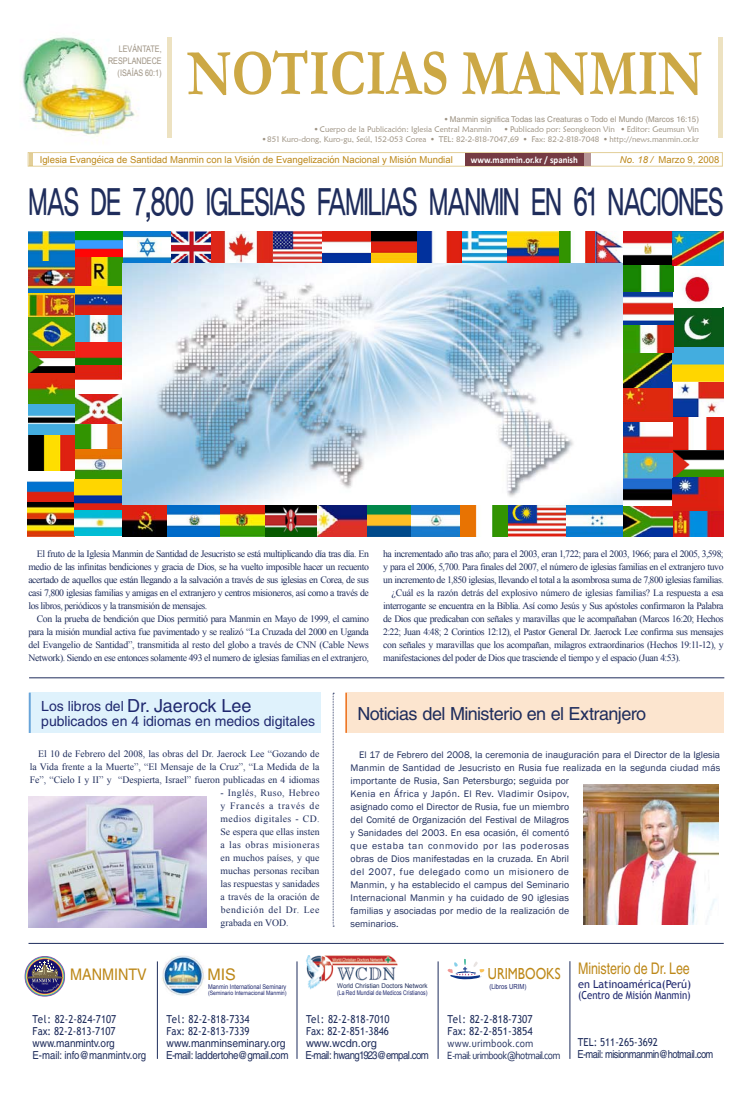
<style>
.page{position:relative;width:752px;height:1100px;background:#fff}
.page>*{position:absolute;margin:0;border:0;box-sizing:border-box;transform-origin:0 0}
.t1{font:700 66px "Garamond";color:#cca845;scale:.8 1}
.t2{font:40.1px "YDIYGO130 KSCPC EUC H";letter-spacing:-.095em;color:#1f2d5c;scale:.65 1}
.t3{font:18px "Helvetica";letter-spacing:-.03em;color:#1f2d5c}
.t4{font:18px "Helvetica";color:#20296f}
.t5{font:16px "Helvetica";letter-spacing:-.01em;color:#bd8819;scale:.78 1}
.t6{font:16px "Gill Sans";color:#bd8819;scale:.8 1}
.t7{font:16px "Helvetica";letter-spacing:-.01em;color:#bd8819;scale:.9 1}
.t8{font:16px "Helvetica";letter-spacing:-.01em;color:#bd8819}
.t9{font:14px "Helvetica";color:#20296f}
.t10{font:11px/12px "Trebuchet MS";color:#1f2d5c;scale:.88 1}
.t11{font:11px/12px "Helvetica";letter-spacing:-.01em;color:#1f2d5c;scale:.94 1}
.t12{font:11px/11px "Trebuchet MS";letter-spacing:-.01em;color:#20296f}
.t13{font:11px/12px "Corbel";letter-spacing:-.045em;color:#1f2d5c;scale:.9 1}
.t14{font:11px/12px "Helvetica";letter-spacing:-.005em;color:#1f2d5c;scale:.91 1}
.t15{font:11px/12px "Helvetica";letter-spacing:-.055em;color:#1f2d5c}
.t16{font:11px "Helvetica";letter-spacing:-.065em;color:#1f2d5c;scale:.85 1}
.t17{font:9.8px/13px "Times New Roman";letter-spacing:-.04em;color:#1f2d5c;text-align:justify}
.t18{font:9.8px/13px "Franklin Gothic";letter-spacing:.005em;color:#1f2d5c}
.t19{font:9.8px "Times New Roman";letter-spacing:-.02em;color:#1f2d5c}
.t20{font:9.5px "Arial";color:#bd8819}
.t21{font:700 9.5px "Calibri";color:#fff;scale:.93 1}
.t22{font:9px/12px "Arial";color:#9e9383;text-align:right;scale:.8 1}
.t23{font:8px "Maiandra GD";color:#9e9383}
.t24{font:8px "Helvetica";color:#9e9383}
.t25{font:7px "Arial";color:#20296f;scale:.85 1}
.t26{font:6.5px "Arial";color:#20296f;scale:.78 1}
.t27{font:6.5px "Arial";color:#1f2d5c;scale:.96 1}
.t28{font:6.5px "Arial";color:#20296f;scale:.87 1}
.t29{font:6px "Arial";color:#20296f;scale:.87 1}
.s1{font-family:"Helvetica"}
.s2{font-family:"Trebuchet MS"}
.s3{font-style:italic}
.s4{font-size:14px}
</style>
<div class="page">
<img style="left:22px;top:37px;width:117px;height:106px">
<hr style="left:167px;top:37px;width:4px;height:101px;background:#ede2c1">
<svg style="left:29px;top:153px;width:4px;height:13px"></svg>
<hr style="left:718px;top:37px;width:4px;height:100px;background:#ede2c1">
<svg style="left:186px;top:152px;width:262px;height:80px"></svg>
<svg style="left:460px;top:152px;width:242px;height:15px"></svg>
<img style="left:161px;top:955px;width:45px;height:41px">
<svg style="left:24px;top:956px;width:41px;height:41px"></svg>
<img style="left:306px;top:955px;width:92px;height:34px">
<svg style="left:447px;top:959px;width:37px;height:20px"></svg>
<div style="left:464px;top:153px;width:121px;height:13px;background:#753b43"></div>
<div style="left:584px;top:153px;width:6px;height:13px;background:#b69595"></div>
<img style="left:322px;top:231px;width:273px;height:32px">
<img style="left:622px;top:231px;width:50px;height:305px">
<img style="left:122px;top:232px;width:202px;height:31px">
<img style="left:595px;top:231px;width:29px;height:33px">
<img style="left:672px;top:381px;width:51px;height:155px">
<img style="left:672px;top:308px;width:51px;height:73px">
<img style="left:673px;top:270px;width:38px;height:34px">
<img style="left:28px;top:231px;width:94px;height:305px">
<img style="left:122px;top:263px;width:500px;height:273px">
<img style="left:672px;top:231px;width:51px;height:34px">
<img style="left:28px;top:796px;width:178px;height:131px">
<div style="left:29px;top:693px;width:291px;height:40px;background:#dff2fc"></div>
<hr style="left:29px;top:693px;width:2px;height:40px;background:#68a4d9">
<hr style="left:28px;top:943px;width:695px;height:1px;background:#1f2d5c">
<hr style="left:29px;top:677px;width:695px;height:1px;background:#1f2d5c">
<img style="left:583px;top:785px;width:134px;height:140px">
<hr style="left:345px;top:693px;width:2px;height:40px;background:#ee7827">
<div style="left:347px;top:693px;width:376px;height:40px;background:#fce5cf"></div>
<hr style="left:157px;top:961px;width:1px;height:98px;background:#1f2d5c">
<hr style="left:296px;top:961px;width:1px;height:98px;background:#1f2d5c">
<hr style="left:437px;top:961px;width:1px;height:98px;background:#1f2d5c">
<hr style="left:569px;top:961px;width:1px;height:98px;background:#1f2d5c">
<svg style="left:333px;top:693px;width:1px;height:234px"></svg>
<p class="t22" style="left:108px;top:43px;width:69px">LEVÁNTATE,<br>RESPLANDECE (ISAÍAS 60:1)</p>
<h1 class="t1" style="left:187px;top:28px;width:646px">NOTICIAS MANMIN</h1>
<p class="t24" style="left:444px;top:114px;width:255px">• Manmin significa Todas las Creaturas o Todo el Mundo (Marcos 16:15)</p>
<p class="t23" style="left:314px;top:124px;width:178px"><span class="s1">•</span> Cuerpo de la Publicación: Iglesia Central Manmin</p>
<p class="t23" style="left:504px;top:124px;width:195px"><span class="s1">•</span> Publicado por: Seongkeon Vin <span class="s1">•</span> Editor: Geumsun Vin</p>
<p class="t23" style="left:263px;top:134px;width:437px"><span class="s1">•</span> 851 Kuro-dong, Kuro-gu, Seúl, 152-053 Corea <span class="s1">•</span> TEL: 82-2-818-7047,69 <span class="s1">•</span> Fax: 82-2-818-7048 <span class="s1">•</span> http://news.manmin.or.kr</p>
<p class="t20" style="left:40px;top:153px;width:414px">Iglesia Evang<span class="s2">é</span>ica de Santidad Manmin con la Visi<span class="s2">ó</span>n de Evangelizaci<span class="s2">ó</span>n Nacional y Misi<span class="s2">ó</span>n Mundial</p>
<p class="t21" style="left:470px;top:154px;width:116px">www.manmin.or.kr / spanish</p>
<p class="t20" style="left:619px;top:153px;width:101px"><span class="s3">No. 18 /</span> Marzo 9, 2008</p>
<h2 class="t2" style="left:27px;top:180px;width:1073px">MAS DE 7,800 IGLESIAS FAMILIAS MANMIN EN 61 NACIONES</h2>
<p class="t17" style="left:28px;top:547px;width:342px;text-indent:9px">El fruto de la Iglesia Manmin de Santidad de Jesucristo se está multiplicando día tras día. En medio de las infinitas bendiciones y gracia de Dios, se ha vuelto imposible hacer un recuento acertado de aquellos que están llegando a la salvación a través de sus iglesias en Corea, de sus casi 7,800 iglesias familias y amigas en el extranjero y centros misioneros, así como a través de los libros, periódicos y la transmisión de mensajes.</p>
<p class="t17" style="left:28px;top:612px;width:342px;text-indent:9px">Con la prueba de bendición que Dios permitió para Manmin en Mayo de 1999, el camino para la misión mundial activa fue pavimentado y se realizó “La Cruzada del 2000 en Uganda del Evangelio de Santidad”, transmitida al resto del globo a través de CNN (Cable News Network). Siendo en ese entonces solamente 493 el numero de iglesias familias en el extranjero,</p>
<p class="t17" style="left:383px;top:547px;width:342px">ha incrementado año tras año; para el 2003, eran 1,722; para el 2003, 1966; para el 2005, 3,598;</p>
<p class="t17" style="left:383px;top:560px;width:342px">y para el 2006, 5,700. Para finales del 2007, el número de iglesias familias en el extranjero tuvo</p>
<p class="t17" style="left:383px;top:573px;width:342px">un incremento de 1,850 iglesias, llevando el total a la asombrosa suma de 7,800 iglesias familias.</p>
<p class="t19" style="left:391px;top:586px;width:333px">¿Cuál es la razón detrás del explosivo número de iglesias familias? La respuesta a esa</p>
<p class="t17" style="left:383px;top:599px;width:342px">interrogante se encuentra en la Biblia. Así como Jesús y Sus apóstoles confirmaron la Palabra</p>
<p class="t17" style="left:383px;top:612px;width:342px">de Dios que predicaban con señales y maravillas que le acompañaban (Marcos 16:20; Hechos</p>
<p class="t17" style="left:383px;top:625px;width:342px">2:22; Juan 4:48; 2 Corintios 12:12), el Pastor General Dr. Jaerock Lee confirma sus mensajes</p>
<p class="t17" style="left:383px;top:638px;width:342px">con señales y maravillas que los acompañan, milagros extraordinarios (Hechos 19:11-12), y</p>
<p class="t17" style="left:383px;top:651px;width:299px">manifestaciones del poder de Dios que trasciende el tiempo y el espacio (Juan 4:53).</p>
<h3 class="t4" style="left:41px;top:695px;width:212px"><span class="s4">Los libros del</span> Dr. Jaerock Lee</h3>
<h3 class="t9" style="left:41px;top:713px;width:275px">publicados en 4 idiomas en medios digitales</h3>
<h3 class="t3" style="left:357px;top:703px;width:290px">Noticias del Ministerio en el Extranjero</h3>
<p class="t17" style="left:30px;top:747px;width:291px;text-indent:9px">El 10 de Febrero del 2008, las obras del Dr. Jaerock Lee “Gozando de la Vida frente a la Muerte”, “El Mensaje de la Cruz”, “La Medida de la Fe”, “Cielo I y II” y “Despierta, Israel” fueron publicadas en 4 idiomas</p>
<p class="t17" style="left:220px;top:786px;width:100px">- Inglés, Ruso, Hebreo y Francés a través de medios digitales - CD.<br>Se espera que ellas insten a las obras misioneras en muchos países, y que muchas personas reciban las respuestas y sanidades a través de la oración de bendición del Dr. Lee grabada en VOD.</p>
<p class="t18" style="left:350px;top:749px;width:371px;text-indent:9px">El 17 de Febrero del 2008, la ceremonia de inauguración para el Director de la Iglesia Manmin de Santidad de Jesucristo en Rusia fue realizada en la segunda ciudad más importante de Rusia, San Petersburgo; seguida por<br>Kenia en África y Japón. El Rev. Vladimir Osipov,<br>asignado como el Director de Rusia, fue un miembro<br>del Comité de Organización del Festival de Milagros<br>y Sanidades del 2003. En esa ocasión, él comentó<br>que estaba tan conmovido por las poderosas<br>obras de Dios manifestadas en la cruzada. En Abril<br>del 2007, fue delegado como un misionero de<br>Manmin, y ha establecido el campus del Seminario<br>Internacional Manmin y ha cuidado de 90 iglesias<br>familias y asociadas por medio de la realización de<br>seminarios.</p>
<h3 class="t7" style="left:70px;top:965px;width:87px">MANMINTV</h3>
<h3 class="t8" style="left:207px;top:965px;width:30px">MIS</h3>
<p class="t28" style="left:208px;top:982px;width:91px">Manmin International Seminary</p>
<p class="t29" style="left:208px;top:989px;width:92px">(Seminario Internacional Manmin)</p>
<p class="t27" style="left:337px;top:982px;width:96px">World Christian Doctors Network</p>
<p class="t26" style="left:337px;top:989px;width:117px">(La Red Mundial de Medicos Cristianos)</p>
<h3 class="t6" style="left:487px;top:964px;width:92px">URIMBOOKS</h3>
<p class="t25" style="left:489px;top:982px;width:45px">(Libros URIM)</p>
<h3 class="t5" style="left:578px;top:959px;width:144px">Ministerio de Dr. Lee</h3>
<p class="t12" style="left:578px;top:979px;width:114px">en Latinoamérica(Perú) (Centro de Misión Manmin)</p>
<p class="t10" style="left:33px;top:1013px;width:96px">Tel: 82-2-824-7107<br>Fax: 82-2-813-7107</p>
<p class="t14" style="left:33px;top:1037px;width:126px">www.manmintv.org<br>E-mail: info@manmintv.org</p>
<p class="t10" style="left:166px;top:1013px;width:96px">Tel: 82-2-818-7334<br>Fax: 82-2-813-7339</p>
<p class="t11" style="left:166px;top:1037px;width:132px">www.manminseminary.org<br>E-mail: laddertohe@gmail.com</p>
<p class="t10" style="left:306px;top:1013px;width:96px">Tel: 82-2-818-7010<br>Fax: 82-2-851-3846</p>
<p class="t15" style="left:305px;top:1037px;width:124px">www.wcdn.org<br>E-mail: hwang1923@empal.com</p>
<p class="t10" style="left:447px;top:1013px;width:98px">Tel: 82-2-818-7307<br>Fax: 82-2-851-3854</p>
<p class="t13" style="left:447px;top:1037px;width:127px">www.urimbook.com<br>E-mail: urimbook@hotmail.com</p>
<p class="t10" style="left:577px;top:1037px;width:92px">TEL: 511-265-3692</p>
<p class="t16" style="left:577px;top:1048px;width:161px">E-mail: misionmanmin@hotmail.com</p>
</div>
